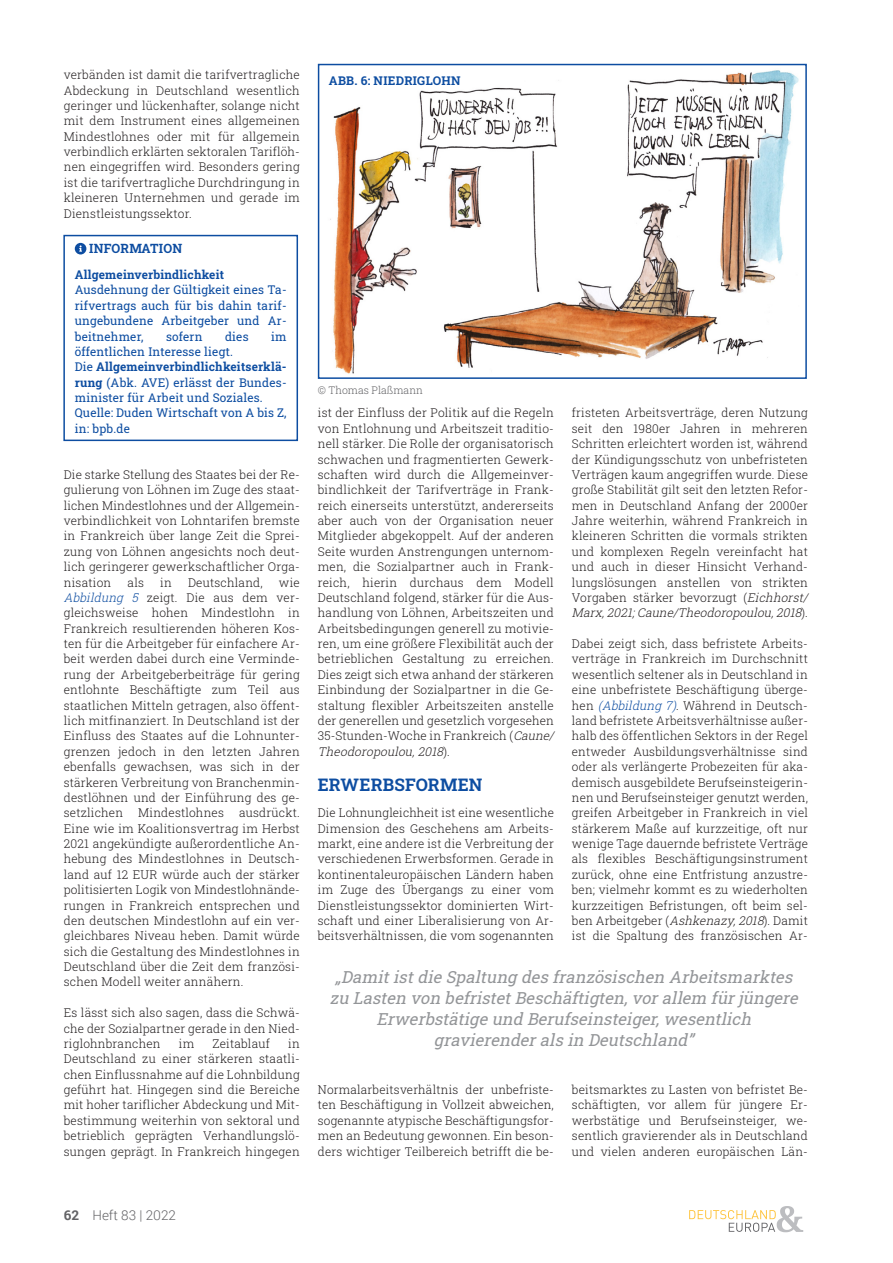
<style>
.page{position:relative;width:893px;height:1263px;background:#fff}
.page>*{position:absolute;margin:0;border:0;box-sizing:border-box;transform-origin:0 0}
.Zwischenüberschrifte{font:700 17.25px "Roboto Slab";letter-spacing:.01em;color:#0d4da1}
.Zitate{font:italic 16.5px/21px "Roboto Slab";color:#939598;text-align:center}
.t1{font:300 13.5px "Roboto";color:#636366}
.Infokasten{font:700 12.75px "Roboto Slab";letter-spacing:.015em;color:#0d4da1}
.Fließtext{font:300 12px/15.3px "Roboto Slab";letter-spacing:.015em;color:#231f20;text-align:justify}
.Infokasten-2{font:12px/15.3px "Roboto Slab";letter-spacing:.015em;color:#0d4da1;text-align:justify}
.Infokasten-3{font:700 12px "Roboto Slab";letter-spacing:.015em;color:#0d4da1}
.Bildüberschriften{font:700 12px "Roboto Slab";letter-spacing:.025em;color:#0d4da1}
.Bildnachweis{font:300 10.5px "Roboto Slab";color:#636366}
.s1{font-weight:700}
.s2{font-style:italic;color:#0d4da1}
.s3{font-style:italic}
</style>
<div class="page">
<svg style="left:689px;top:1206px;width:114px;height:26px"></svg>
<div style="left:63px;top:235px;width:235px;height:206px;border:2px solid #0d4da1"></div>
<svg style="left:75px;top:243px;width:11px;height:11px"></svg>
<img style="left:330px;top:70px;width:469px;height:304px">
<div style="left:318px;top:64px;width:489px;height:315px;border:2px solid #0d4da1"></div>
<p class="Fließtext" style="left:64px;top:67px;width:238px">verbänden ist damit die tarifvertragliche Abdeckung in Deutschland wesentlich geringer und lückenhafter, solange nicht mit dem Instrument eines allgemeinen Mindestlohnes oder mit für allgemein verbindlich erklärten sektoralen Tariflöh&shy;nen eingegriffen wird. Besonders gering ist die tarifvertragliche Durchdringung in kleineren Unternehmen und gerade im Dienstleistungssektor.</p>
<p class="Infokasten" style="left:89px;top:240px;width:94px">INFORMATION</p>
<p class="Infokasten-3" style="left:75px;top:266px;width:151px">Allgemeinverbindlichkeit</p>
<p class="Infokasten-2" style="left:75px;top:282px;width:213px">Ausdehnung der Gültigkeit eines Ta&shy;rifvertrags auch für bis dahin tarif&shy;ungebundene Arbeitgeber und Ar&shy;beitnehmer,</p>
<p class="Infokasten-2" style="left:166px;top:328px;width:38px">sofern</p>
<p class="Infokasten-2" style="left:225px;top:328px;width:25px">dies</p>
<p class="Infokasten-2" style="left:271px;top:328px;width:17px">im</p>
<p class="Infokasten-2" style="left:75px;top:344px;width:160px">öffentlichen Interesse liegt.</p>
<p class="Infokasten-2" style="left:75px;top:359px;width:213px">Die <span class="s1">Allgemeinverbindlichkeitserklä&shy;rung</span> (Abk. AVE) erlässt der Bundes&shy;minister für Arbeit und Soziales.</p>
<p class="Infokasten-2" style="left:75px;top:405px;width:213px">Quelle: Duden Wirtschaft von A bis Z, in: bpb.de</p>
<p class="Fließtext" style="left:64px;top:467px;width:238px">Die starke Stellung des Staates bei der Re&shy;gulierung von Löhnen im Zuge des staat&shy;lichen Mindestlohnes und der Allgemein&shy;verbindlichkeit von Lohntarifen bremste in Frankreich über lange Zeit die Sprei&shy;zung von Löhnen angesichts noch deut&shy;lich geringerer gewerkschaftlicher Orga&shy;nisation</p>
<p class="Fließtext" style="left:64px;top:574px;width:238px;text-indent:215px">wie <span class="s2">Abbildung 5</span> zeigt. Die aus dem ver&shy;gleichsweise hohen Mindestlohn in Frankreich resultierenden höheren Kos&shy;ten für die Arbeitgeber für einfachere Ar&shy;beit werden dabei durch eine Verminde&shy;rung der Arbeitgeberbeiträge für gering entlohnte Beschäftigte zum Teil aus staatlichen Mitteln getragen, also öffent&shy;lich mitfinanziert. In Deutschland ist der Einfluss des Staates auf die Lohnunter&shy;grenzen jedoch in den letzten Jahren ebenfalls gewachsen, was sich in der stärkeren Verbreitung von Branchenmin&shy;destlöhnen und der Einführung des ge&shy;setzlichen Mindestlohnes ausdrückt.<br>Eine wie im Koalitionsvertrag im Herbst 2021 angekündigte außerordentliche An&shy;hebung des Mindestlohnes in Deutsch&shy;land auf 12 EUR würde auch der stärker politisierten Logik von Mindestlohnände&shy;rungen in Frankreich entsprechen und den deutschen Mindestlohn auf ein ver&shy;gleichbares Niveau heben. Damit würde sich die Gestaltung des Mindestlohnes in Deutschland über die Zeit dem französi&shy;schen Modell weiter annähern.</p>
<p class="Fließtext" style="left:64px;top:1005px;width:238px">Es lässt sich also sagen, dass die Schwä&shy;che der Sozialpartner gerade in den Nied&shy;riglohnbranchen</p>
<p class="Fließtext" style="left:128px;top:574px;width:18px">als</p>
<p class="Fließtext" style="left:160px;top:574px;width:13px">in</p>
<p class="Fließtext" style="left:188px;top:574px;width:76px">Deutschland,</p>
<p class="Fließtext" style="left:179px;top:1035px;width:17px">im</p>
<p class="Fließtext" style="left:212px;top:1035px;width:59px">Zeitablauf</p>
<p class="Fließtext" style="left:64px;top:1035px;width:238px;text-indent:224px">in Deutschland zu einer stärkeren staatli&shy;chen Einflussnahme auf die Lohnbildung geführt hat. Hingegen sind die Bereiche mit hoher tariflicher Abdeckung und Mit&shy;bestimmung weiterhin von sektoral und betrieblich geprägten Verhandlungslö&shy;sungen geprägt. In Frankreich hingegen</p>
<p class="Bildüberschriften" style="left:329px;top:72px;width:133px">ABB. 6: NIEDRIGLOHN</p>
<p class="Bildnachweis" style="left:318px;top:383px;width:107px">© Thomas Plaßmann</p>
<p class="Fließtext" style="left:318px;top:405px;width:241px;text-align:left">ist der Einfluss der Politik auf die Regeln von Entlohnung und Arbeitszeit traditio&shy;nell stärker. Die Rolle der organisatorisch schwachen und fragmentierten Gewerk&shy;schaften wird durch die Allgemeinver&shy;bindlichkeit der Tarifverträge in Frank&shy;reich einerseits unterstützt, andererseits aber auch von der Organisation neuer Mitglieder abgekoppelt. Auf der anderen Seite wurden Anstrengungen unternom&shy;men, die Sozialpartner auch in Frank&shy;reich, hierin durchaus dem Modell Deutschland folgend, stärker für die Aus&shy;handlung von Löhnen, Arbeitszeiten und Arbeitsbedingungen generell zu motivie&shy;ren, um eine größere Flexibilität auch der betrieblichen Gestaltung zu erreichen.<br>Dies zeigt sich etwa anhand der stärkeren Einbindung der Sozialpartner in die Ge&shy;staltung flexibler Arbeitszeiten anstelle der generellen und gesetzlich vorgesehen 35-Stunden-Woche in Frankreich (<span class="s3">Caune/ Theodoropoulou,2018</span>) .</p>
<p class="Zwischenüberschrifte" style="left:318px;top:772px;width:166px">ERWERBSFORMEN</p>
<p class="Fließtext" style="left:318px;top:805px;width:238px">Die Lohnungleichheit ist eine wesentliche Dimension des Geschehens am Arbeits&shy;markt, eine andere ist die Verbreitung der verschiedenen Erwerbsformen. Gerade in kontinentaleuropäischen Ländern haben im Zuge des Übergangs zu einer vom Dienstleistungssektor dominierten Wirt&shy;schaft und einer Liberalisierung von Ar&shy;beitsverhältnissen, die vom sogenannten</p>
<p class="Fließtext" style="left:572px;top:405px;width:241px;text-align:left">fristeten Arbeitsverträge, deren Nutzung seit den 1980er Jahren in mehreren Schritten erleichtert worden ist, während der Kündigungsschutz von unbefristeten Verträgen kaum angegriffen wurde. Diese große Stabilität gilt seit den letzten Refor&shy;men in Deutschland Anfang der 2000er Jahre weiterhin, während Frankreich in kleineren Schritten die vormals strikten und komplexen Regeln vereinfacht hat und auch in dieser Hinsicht Verhand&shy;lungslösungen anstellen von strikten Vorgaben stärker bevorzugt (<span class="s3">Eichhorst/ Marx,2021;Caune/Theodoropoulou,2018</span>) .</p>
<p class="Fließtext" style="left:572px;top:636px;width:238px">Dabei zeigt sich, dass befristete Arbeits&shy;verträge in Frankreich im Durchschnitt wesentlich seltener als in Deutschland in eine unbefristete Beschäftigung überge&shy;hen <span class="s2">(Abbildung 7)</span>. Während in Deutsch&shy;land befristete Arbeitsverhältnisse außer&shy;halb des öffentlichen Sektors in der Regel entweder Ausbildungsverhältnisse sind oder als verlängerte Probezeiten für aka&shy;demisch ausgebildete Berufseinsteigerin&shy;nen und Berufseinsteiger genutzt werden, greifen Arbeitgeber in Frankreich in viel stärkerem Maße auf kurzzeitige, oft nur wenige Tage dauernde befristete Verträge als flexibles Beschäftigungsinstrument zurück, ohne eine Entfristung anzustre&shy;ben; vielmehr kommt es zu wiederholten kurzzeitigen Befristungen, oft beim sel&shy;ben Arbeitgeber (<span class="s3">Ashkenazy,2018</span>). Damit ist die Spaltung des französischen Ar-</p>
<p class="Zitate" style="left:330px;top:966px;width:474px">„Damitistdie Spaltung des französischen Arbeitsmarktes zu Lasten von befristetBeschäftigten,vorallem fürjüngere Erwerbstätige und Berufseinsteiger,wesentlich gravierenderals in Deutschland”</p>
<p class="Fließtext" style="left:318px;top:1082px;width:238px">Normalarbeitsverhältnis der unbefriste&shy;ten Beschäftigung in Vollzeit abweichen, sogenannte atypische Beschäftigungsfor&shy;men an Bedeutung gewonnen. Ein beson&shy;ders wichtiger Teilbereich betrifft die be-</p>
<p class="Fließtext" style="left:572px;top:1082px;width:238px">beitsmarktes zu Lasten von befristet Be&shy;schäftigten, vor allem für jüngere Er&shy;werbstätige und Berufseinsteiger, we&shy;sentlich gravierender als in Deutschland und vielen anderen europäischen Län-</p>
<p class="t1" style="left:64px;top:1206px;width:114px"><span class="s1">62</span> Heft 83 | 2022</p>
</div>
